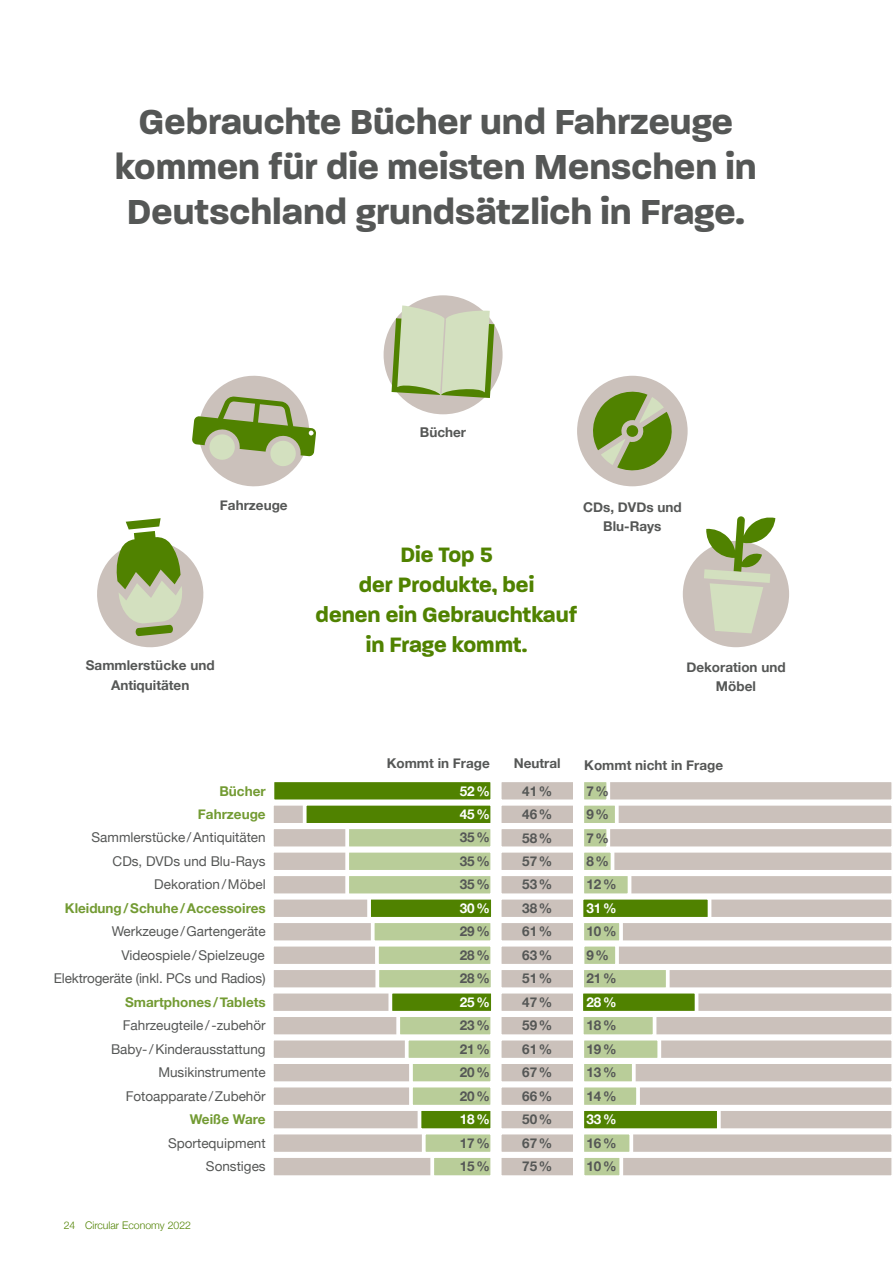
<style>
.page{position:relative;width:893px;height:1263px;background:#fff}
.page>*{position:absolute;margin:0;border:0;box-sizing:border-box;transform-origin:0 0}
.t1{font:700 37.5px/45px "Paralucent";color:#555756;text-align:center}
.t2{font:700 22.5px/30px "Paralucent";color:#508200;text-align:center}
.t3{font:13.5px/23.5px "Helvetica Neue";color:#555756;text-align:right}
.t4{font:700 13.5px/23.5px "Helvetica Neue";color:#555756}
.t5{font:700 13.5px "Helvetica Neue";color:#739b33}
.t6{font:700 13.5px "Helvetica Neue";color:#fff}
.t7{font:300 10.5px "Helvetica Neue";color:#508200}
</style>
<div class="page">
<div style="left:270px;top:1131px;width:224px;height:24px;background:#cbc1bb;border:4px solid #fff"></div>
<div style="left:384px;top:295px;width:119px;height:119px;background:#cbc1bb;border-radius:50%"></div>
<div style="left:683px;top:541px;width:106px;height:106px;background:#cbc1bb;border-radius:50%"></div>
<div style="left:577px;top:376px;width:111px;height:110px;background:#cbc1bb;border-radius:50%"></div>
<svg style="left:392px;top:305px;width:102px;height:93px;background:#c1d0a6"></svg>
<svg style="left:590px;top:388px;width:85px;height:86px"></svg>
<svg style="left:97px;top:518px;width:107px;height:130px"></svg>
<svg style="left:704px;top:516px;width:71px;height:117px"></svg>
<div style="left:270px;top:849px;width:224px;height:25px;background:#cbc1bb;border:4px solid #fff"></div>
<div style="left:270px;top:919px;width:224px;height:25px;background:#cbc1bb;border:4px solid #fff"></div>
<div style="left:270px;top:966px;width:224px;height:25px;background:#cbc1bb;border:4px solid #fff"></div>
<div style="left:270px;top:1060px;width:224px;height:25px;background:#cbc1bb;border:4px solid #fff"></div>
<div style="left:270px;top:802px;width:224px;height:25px;background:#cbc1bb;border:4px solid #fff"></div>
<div style="left:270px;top:872px;width:224px;height:25px;background:#cbc1bb;border:4px solid #fff"></div>
<div style="left:270px;top:990px;width:224px;height:25px;background:#cbc1bb;border:4px solid #fff"></div>
<div style="left:270px;top:1013px;width:224px;height:25px;background:#cbc1bb;border:4px solid #fff"></div>
<div style="left:270px;top:1084px;width:224px;height:24px;background:#cbc1bb;border:4px solid #fff"></div>
<div style="left:270px;top:825px;width:224px;height:25px;background:#cbc1bb;border:4px solid #fff"></div>
<div style="left:270px;top:896px;width:224px;height:25px;background:#cbc1bb;border:4px solid #fff"></div>
<div style="left:270px;top:943px;width:224px;height:25px;background:#cbc1bb;border:4px solid #fff"></div>
<div style="left:270px;top:1037px;width:224px;height:24px;background:#cbc1bb;border:4px solid #fff"></div>
<div style="left:270px;top:1107px;width:224px;height:25px;background:#cbc1bb;border:4px solid #fff"></div>
<div style="left:498px;top:778px;width:79px;height:25px;background:#cbc1bb;border:4px solid #fff"></div>
<div style="left:498px;top:849px;width:79px;height:25px;background:#cbc1bb;border:4px solid #fff"></div>
<div style="left:498px;top:919px;width:79px;height:25px;background:#cbc1bb;border:4px solid #fff"></div>
<div style="left:498px;top:990px;width:79px;height:25px;background:#cbc1bb;border:4px solid #fff"></div>
<div style="left:498px;top:1060px;width:79px;height:25px;background:#cbc1bb;border:4px solid #fff"></div>
<div style="left:498px;top:802px;width:79px;height:25px;background:#cbc1bb;border:4px solid #fff"></div>
<div style="left:498px;top:872px;width:79px;height:25px;background:#cbc1bb;border:4px solid #fff"></div>
<div style="left:498px;top:943px;width:79px;height:25px;background:#cbc1bb;border:4px solid #fff"></div>
<div style="left:498px;top:1013px;width:79px;height:25px;background:#cbc1bb;border:4px solid #fff"></div>
<div style="left:498px;top:1084px;width:79px;height:24px;background:#cbc1bb;border:4px solid #fff"></div>
<div style="left:498px;top:1131px;width:79px;height:24px;background:#cbc1bb;border:4px solid #fff"></div>
<div style="left:498px;top:825px;width:79px;height:25px;background:#cbc1bb;border:4px solid #fff"></div>
<div style="left:498px;top:896px;width:79px;height:25px;background:#cbc1bb;border:4px solid #fff"></div>
<div style="left:498px;top:966px;width:79px;height:25px;background:#cbc1bb;border:4px solid #fff"></div>
<div style="left:498px;top:1037px;width:79px;height:24px;background:#cbc1bb;border:4px solid #fff"></div>
<div style="left:498px;top:1107px;width:79px;height:25px;background:#cbc1bb;border:4px solid #fff"></div>
<div style="left:498px;top:1154px;width:79px;height:25px;background:#cbc1bb;border:4px solid #fff"></div>
<div style="left:270px;top:1154px;width:224px;height:25px;background:#cbc1bb;border:4px solid #fff"></div>
<div style="left:271px;top:778px;width:223px;height:25px;background:#508200;border:4px solid #fff"></div>
<div style="left:345px;top:849px;width:149px;height:25px;background:#b9cd99;border:4px solid #fff"></div>
<div style="left:371px;top:919px;width:123px;height:25px;background:#b9cd99;border:4px solid #fff"></div>
<div style="left:375px;top:943px;width:119px;height:25px;background:#b9cd99;border:4px solid #fff"></div>
<div style="left:409px;top:1060px;width:85px;height:25px;background:#b9cd99;border:4px solid #fff"></div>
<div style="left:303px;top:802px;width:191px;height:25px;background:#508200;border:4px solid #fff"></div>
<div style="left:345px;top:872px;width:149px;height:25px;background:#b9cd99;border:4px solid #fff"></div>
<div style="left:388px;top:990px;width:107px;height:25px;background:#508200;border:4px solid #fff"></div>
<div style="left:396px;top:1013px;width:98px;height:25px;background:#b9cd99;border:4px solid #fff"></div>
<div style="left:409px;top:1084px;width:85px;height:24px;background:#b9cd99;border:4px solid #fff"></div>
<div style="left:422px;top:1131px;width:72px;height:24px;background:#b9cd99;border:4px solid #fff"></div>
<div style="left:345px;top:825px;width:149px;height:25px;background:#b9cd99;border:4px solid #fff"></div>
<div style="left:375px;top:966px;width:119px;height:25px;background:#b9cd99;border:4px solid #fff"></div>
<div style="left:367px;top:896px;width:128px;height:25px;background:#508200;border:4px solid #fff"></div>
<div style="left:405px;top:1037px;width:89px;height:24px;background:#b9cd99;border:4px solid #fff"></div>
<div style="left:418px;top:1107px;width:76px;height:25px;background:#508200;border:4px solid #fff"></div>
<div style="left:430px;top:1154px;width:64px;height:25px;background:#b9cd99;border:4px solid #fff"></div>
<svg style="left:192px;top:375px;width:124px;height:112px"></svg>
<svg style="left:583px;top:782px;width:309px;height:394px"></svg>
<h1 class="t1" style="left:115px;top:100px;width:643px">Gebrauchte Bücher und Fahrzeuge kommen für die meisten Menschen in<br>Deutschland grundsätzlich in Frage.</h1>
<p class="t4" style="left:420px;top:420px;width:48px">Bücher</p>
<p class="t4" style="left:220px;top:493px;width:69px">Fahrzeuge</p>
<p class="t4" style="left:583px;top:497px;width:100px;line-height:19.5px;text-align:center">CDs, DVDs und<br>Blu-Rays</p>
<h2 class="t2" style="left:316px;top:540px;width:263px">Die Top 5<br>der Produkte, bei<br>denen ein Gebrauchtkauf in Frage kommt.</h2>
<p class="t4" style="left:86px;top:656px;width:130px;line-height:19.5px;text-align:center">Sammlerstücke und<br>Antiquitäten</p>
<p class="t4" style="left:686px;top:657px;width:101px;line-height:19.5px;text-align:center">Dekoration und<br>Möbel</p>
<p class="t4" style="left:387px;top:752px;width:105px">Kommt in Frage</p>
<p class="t4" style="left:514px;top:752px;width:48px">Neutral</p>
<p class="t4" style="left:584px;top:754px;width:140px">Kommt nicht in Frage</p>
<p class="t5" style="left:219px;top:780px;width:48px">Bücher</p>
<p class="t6" style="left:460px;top:780px;width:32px">52%</p>
<p class="t4" style="left:522px;top:779px;width:32px">41%</p>
<p class="t4" style="left:586px;top:779px;width:24px">7%</p>
<p class="t5" style="left:198px;top:804px;width:69px">Fahrzeuge</p>
<p class="t6" style="left:460px;top:804px;width:32px">45%</p>
<p class="t4" style="left:522px;top:803px;width:32px">46%</p>
<p class="t4" style="left:586px;top:803px;width:24px">9%</p>
<p class="t3" style="left:91px;top:827px;width:176px">Sammlerstücke/Antiquitäten</p>
<p class="t4" style="left:460px;top:826px;width:32px">35%</p>
<p class="t4" style="left:522px;top:826px;width:32px">58%</p>
<p class="t4" style="left:586px;top:826px;width:24px">7%</p>
<p class="t3" style="left:113px;top:850px;width:155px">CDs, DVDs und Blu-Rays</p>
<p class="t3" style="left:154px;top:873px;width:113px">Dekoration/Möbel</p>
<p class="t5" style="left:65px;top:898px;width:202px">Kleidung/Schuhe/Accessoires</p>
<p class="t3" style="left:112px;top:920px;width:155px">Werkzeuge/Gartengeräte</p>
<p class="t3" style="left:121px;top:944px;width:145px">Videospiele/Spielzeuge</p>
<p class="t4" style="left:460px;top:850px;width:32px">35%</p>
<p class="t4" style="left:522px;top:850px;width:32px">57%</p>
<p class="t4" style="left:460px;top:873px;width:32px">35%</p>
<p class="t4" style="left:522px;top:873px;width:32px">53%</p>
<p class="t6" style="left:460px;top:897px;width:32px">30%</p>
<p class="t4" style="left:522px;top:897px;width:32px">38%</p>
<p class="t4" style="left:460px;top:920px;width:32px">29%</p>
<p class="t4" style="left:522px;top:920px;width:32px">61%</p>
<p class="t4" style="left:460px;top:944px;width:32px">28%</p>
<p class="t4" style="left:522px;top:944px;width:32px">63%</p>
<p class="t4" style="left:586px;top:850px;width:32px">8%<br>12%</p>
<p class="t6" style="left:586px;top:897px;width:32px">31%</p>
<p class="t4" style="left:586px;top:920px;width:32px">10%<br>9%</p>
<p class="t3" style="left:54px;top:967px;width:213px">Elektrogeräte (inkl. PCs und Radios)</p>
<p class="t4" style="left:460px;top:967px;width:32px">28%</p>
<p class="t4" style="left:522px;top:967px;width:32px">51%</p>
<p class="t4" style="left:586px;top:967px;width:32px">21%</p>
<p class="t5" style="left:125px;top:991px;width:142px">Smartphones/Tablets</p>
<p class="t6" style="left:460px;top:991px;width:32px">25%</p>
<p class="t4" style="left:522px;top:991px;width:32px">47%</p>
<p class="t6" style="left:586px;top:991px;width:32px">28%</p>
<p class="t3" style="left:123px;top:1014px;width:144px">Fahrzeugteile/-zubehör</p>
<p class="t3" style="left:111px;top:1038px;width:156px">Baby-/Kinderausstattung</p>
<p class="t4" style="left:460px;top:1014px;width:32px">23%</p>
<p class="t4" style="left:460px;top:1038px;width:32px">21%</p>
<p class="t4" style="left:522px;top:1014px;width:32px">59%</p>
<p class="t4" style="left:522px;top:1038px;width:32px">61%</p>
<p class="t4" style="left:586px;top:1014px;width:32px">18%<br>19%</p>
<p class="t3" style="left:158px;top:1061px;width:109px">Musikinstrumente</p>
<p class="t3" style="left:126px;top:1085px;width:141px">Fotoapparate/Zubehör</p>
<p class="t5" style="left:190px;top:1109px;width:77px">Weiße Ware</p>
<p class="t3" style="left:168px;top:1132px;width:99px">Sportequipment<br>Sonstiges</p>
<p class="t4" style="left:460px;top:1061px;width:32px">20%</p>
<p class="t4" style="left:522px;top:1061px;width:32px">67%</p>
<p class="t4" style="left:460px;top:1084px;width:32px">20%</p>
<p class="t4" style="left:522px;top:1085px;width:32px">66%</p>
<p class="t6" style="left:460px;top:1109px;width:32px">18%</p>
<p class="t4" style="left:522px;top:1108px;width:32px">50%</p>
<p class="t4" style="left:460px;top:1131px;width:32px">17%<br>15%</p>
<p class="t4" style="left:522px;top:1132px;width:32px">67%<br>75%</p>
<p class="t4" style="left:586px;top:1061px;width:32px">13%<br>14%</p>
<p class="t6" style="left:586px;top:1108px;width:32px">33%</p>
<p class="t4" style="left:586px;top:1131px;width:32px">16%</p>
<p class="t4" style="left:586px;top:1155px;width:32px">10%</p>
<p class="t7" style="left:64px;top:1217px;width:129px">24 Circular Economy 2022</p>
</div>
